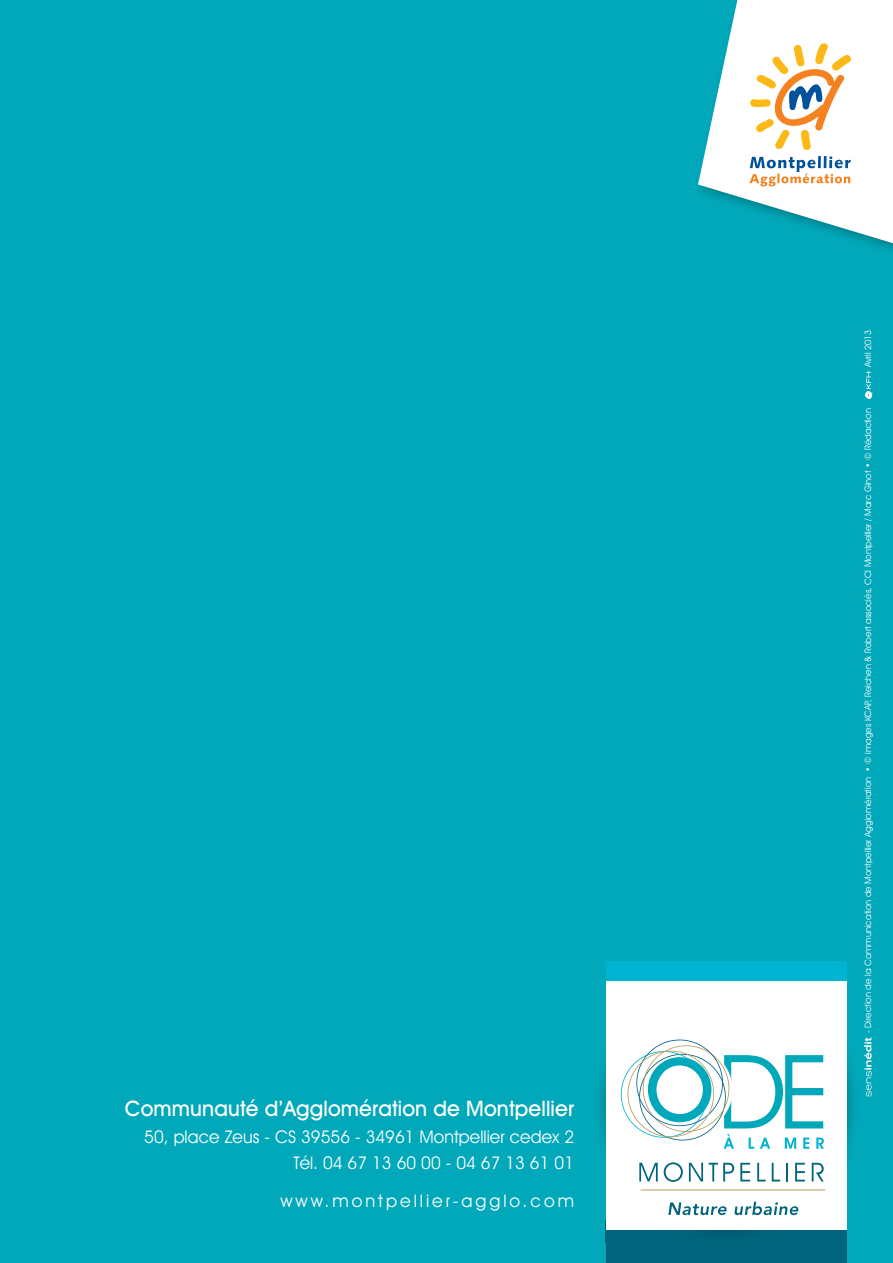
<style>
.page{position:relative;width:893px;height:1263px;background:#00a8b9}
.page>*{position:absolute;margin:0;border:0;box-sizing:border-box;transform-origin:0 0}
.t1{font:500 21.45px "Avant Garde IT Cby BT";letter-spacing:.005em;color:#fff}
.t2{font:17.55px/26.5px "Avant Garde IT Cby BT";letter-spacing:.005em;color:#fff;text-align:right}
.t3{font:17.55px "Avant Garde IT Cby BT";letter-spacing:.17em;color:#fff}
.t4{font:9px "Avant Garde IT Cby BT";color:#fff}
</style>
<div class="page">
<svg style="left:698px;top:0;width:195px;height:243px;fill:#fff"></svg>
<svg style="left:749px;top:156px;width:102px;height:30px;background:#d2d0cf"></svg>
<svg style="left:750px;top:43px;width:101px;height:107px;background:#f2dfc2"></svg>
<svg style="left:865px;top:372px;width:8px;height:27px"></svg>
<svg style="left:864px;top:1038px;width:8px;height:59px"></svg>
<div style="left:606px;top:1220px;width:240px;height:43px;background:#00657c"></div>
<img style="left:600px;top:968px;width:253px;height:274px">
<img style="left:606px;top:1230px;width:240px;height:12px">
<div style="left:606px;top:980px;width:240px;height:250px;background:#fff"></div>
<svg style="left:639px;top:1163px;width:19px;height:18px"></svg>
<svg style="left:664px;top:1162px;width:19px;height:20px"></svg>
<svg style="left:689px;top:1163px;width:14px;height:18px"></svg>
<svg style="left:709px;top:1163px;width:25px;height:18px"></svg>
<svg style="left:740px;top:1163px;width:10px;height:18px"></svg>
<svg style="left:757px;top:1163px;width:9px;height:18px"></svg>
<svg style="left:772px;top:1163px;width:8px;height:18px"></svg>
<svg style="left:786px;top:1163px;width:2px;height:18px"></svg>
<svg style="left:795px;top:1163px;width:10px;height:18px"></svg>
<svg style="left:812px;top:1163px;width:12px;height:18px"></svg>
<svg style="left:668px;top:1202px;width:59px;height:13px"></svg>
<svg style="left:734px;top:1201px;width:65px;height:14px"></svg>
<hr style="left:641px;top:1189px;width:184px;height:1px;background:#bb9e59">
<svg style="left:621px;top:1039px;width:203px;height:110px"></svg>
<div style="left:606px;top:961px;width:240px;height:19px;background:#00b4d1"></div>
<h1 class="t1" style="left:125px;top:1095px;width:451px">Communauté d’Agglomération de Montpellier</h1>
<h2 class="t2" style="left:144px;top:1123px;width:431px">50, place Zeus - CS 39556 - 34961 Montpellier cedex 2<br>Tél. 04 67 13 60 00 - 04 67 13 61 01</h2>
<h2 class="t3" style="left:280px;top:1190px;width:295px">www.montpellier-agglo.com</h2>
<p class="t4" style="left:862px;top:373px;width:45px;rotate:-90deg">- Avril 2013</p>
<p class="t4" style="left:862px;top:1033px;width:626px;rotate:-90deg">- Direction de la Communication de Montpellier Agglomération • © images KCAP, Reichen &amp; Robert associés, CCI Montpellier / Marc Ginot • © Rédaction</p>
</div>
